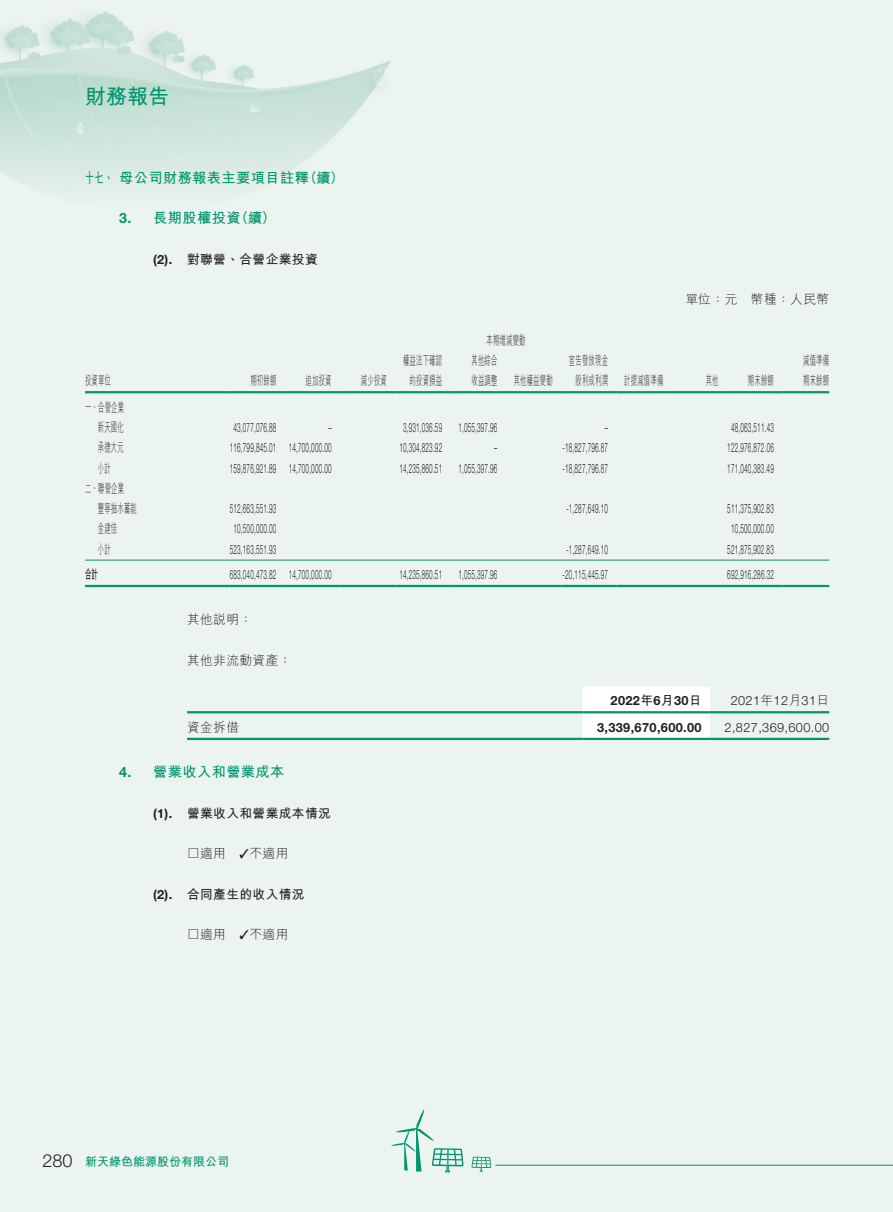
<style>
.page{position:relative;width:893px;height:1212px;background:#ecf4f0}
.page>*{position:absolute;margin:0;border:0;box-sizing:border-box;transform-origin:0 0}
.t1{font:700 21px "M Hei HK";color:#00946f}
.t2{font:700 14.25px "M Hei HK";letter-spacing:.03em;color:#00946f}
.t3{font:700 14.25px "M Hei HK";letter-spacing:.03em;color:#00946f;scale:.65 1}
.t4{font:300 12.75px "Helvetica Neue LT Std";letter-spacing:.03em;color:#231f20;scale:.5 1}
.t5{font:300 12.75px/20.2px "M Hei HK";letter-spacing:.03em;color:#231f20;scale:.5 1}
.t6{font:300 12.75px "M Hei HK";letter-spacing:.03em;color:#231f20}
.t7{font:700 12.75px "M Hei HK";letter-spacing:.03em;color:#231f20}
.t8{font:300 12.75px "Helvetica Neue LT Std";letter-spacing:.03em;color:#231f20}
.t9{font:700 12.75px "Helvetica Neue LT Std";letter-spacing:.03em;color:#231f20}
.t10{font:700 12.75px "M Hei HK";letter-spacing:.03em;color:#231f20;scale:.5 1}
.t11{font:700 12px "M Hei HK";color:#00946f}
.s1{font-family:"Helvetica Neue LT Std"}
.s2{font-family:"M Hei HK"}
.s3{font-family:"Helvetica Neue LT Std";font-weight:300;font-size:18px;color:#231f20}
</style>
<div class="page">
<img style="left:0;top:11px;width:391px;height:178px">
<hr style="left:495px;top:1165px;width:398px;height:1px;background:#00946f">
<svg style="left:391px;top:1109px;width:72px;height:63px"></svg>
<svg style="left:471px;top:1157px;width:20px;height:15px"></svg>
<svg style="left:17px;top:12px;width:119px;height:137px;background:#cae2d9"></svg>
<hr style="left:85px;top:391px;width:145px;height:2px;background:#00946f">
<hr style="left:230px;top:391px;width:55px;height:2px;background:#00946f">
<hr style="left:285px;top:391px;width:55px;height:2px;background:#00946f">
<hr style="left:340px;top:391px;width:55px;height:2px;background:#00946f">
<hr style="left:395px;top:391px;width:56px;height:2px;background:#00946f">
<hr style="left:451px;top:391px;width:55px;height:2px;background:#00946f">
<hr style="left:506px;top:391px;width:55px;height:2px;background:#00946f">
<hr style="left:561px;top:391px;width:56px;height:2px;background:#00946f">
<hr style="left:617px;top:391px;width:55px;height:2px;background:#00946f">
<hr style="left:672px;top:391px;width:55px;height:2px;background:#00946f">
<hr style="left:727px;top:391px;width:55px;height:2px;background:#00946f">
<hr style="left:782px;top:391px;width:47px;height:2px;background:#00946f">
<hr style="left:85px;top:560px;width:145px;height:1px;background:#00946f">
<hr style="left:230px;top:560px;width:55px;height:1px;background:#00946f">
<hr style="left:285px;top:560px;width:55px;height:1px;background:#00946f">
<hr style="left:340px;top:560px;width:55px;height:1px;background:#00946f">
<hr style="left:395px;top:560px;width:56px;height:1px;background:#00946f">
<hr style="left:451px;top:560px;width:55px;height:1px;background:#00946f">
<hr style="left:506px;top:560px;width:55px;height:1px;background:#00946f">
<hr style="left:561px;top:560px;width:56px;height:1px;background:#00946f">
<hr style="left:617px;top:560px;width:55px;height:1px;background:#00946f">
<hr style="left:672px;top:560px;width:55px;height:1px;background:#00946f">
<hr style="left:727px;top:560px;width:55px;height:1px;background:#00946f">
<hr style="left:782px;top:560px;width:47px;height:1px;background:#00946f">
<hr style="left:85px;top:585px;width:145px;height:2px;background:#00946f">
<hr style="left:230px;top:585px;width:55px;height:2px;background:#00946f">
<hr style="left:285px;top:585px;width:55px;height:2px;background:#00946f">
<hr style="left:340px;top:585px;width:55px;height:2px;background:#00946f">
<hr style="left:395px;top:585px;width:56px;height:2px;background:#00946f">
<hr style="left:451px;top:585px;width:55px;height:2px;background:#00946f">
<hr style="left:506px;top:585px;width:55px;height:2px;background:#00946f">
<hr style="left:561px;top:585px;width:56px;height:2px;background:#00946f">
<hr style="left:617px;top:585px;width:55px;height:2px;background:#00946f">
<hr style="left:672px;top:585px;width:55px;height:2px;background:#00946f">
<hr style="left:727px;top:585px;width:55px;height:2px;background:#00946f">
<hr style="left:782px;top:585px;width:47px;height:2px;background:#00946f">
<div style="left:583px;top:687px;width:127px;height:51px;background:#fff"></div>
<hr style="left:187px;top:711px;width:396px;height:2px;background:#00946f">
<hr style="left:583px;top:711px;width:127px;height:2px;background:#00946f">
<hr style="left:710px;top:711px;width:119px;height:2px;background:#00946f">
<hr style="left:187px;top:738px;width:396px;height:2px;background:#00946f">
<hr style="left:583px;top:738px;width:127px;height:2px;background:#00946f">
<hr style="left:710px;top:738px;width:119px;height:2px;background:#00946f">
<h1 class="t1" style="left:85px;top:81px;width:85px">財務報告</h1>
<p class="t3" style="left:85px;top:167px;width:400px">十七、 母公司財務報表主要項目註釋（續）</p>
<p class="t2" style="left:119px;top:208px;width:158px"><span class="s1">3.</span> 長期股權投資（續）</p>
<p class="t7" style="left:153px;top:250px;width:166px"><span class="s1">(2).</span> 對聯營、合營企業投資</p>
<p class="t5" style="left:85px;top:370px;width:54px">投資單位</p>
<p class="t5" style="left:250px;top:370px;width:54px">期初餘額</p>
<p class="t5" style="left:306px;top:370px;width:54px">追加投資</p>
<p class="t5" style="left:361px;top:370px;width:54px">減少投資</p>
<p class="t5" style="left:486px;top:330px;width:80px">本期增減變動</p>
<p class="t5" style="left:403px;top:350px;width:80px;text-align:center">權益法下確認的投資損益</p>
<p class="t5" style="left:471px;top:350px;width:54px">其他綜合收益調整</p>
<p class="t5" style="left:514px;top:370px;width:80px">其他權益變動</p>
<p class="t6" style="left:685px;top:291px;width:145px">單位：元 幣種：人民幣</p>
<p class="t5" style="left:569px;top:350px;width:80px;text-align:center">宣告發放現金股利或利潤</p>
<p class="t5" style="left:624px;top:370px;width:80px">計提減值準備</p>
<p class="t5" style="left:706px;top:370px;width:27px">其他</p>
<p class="t5" style="left:748px;top:370px;width:54px">期末餘額</p>
<p class="t5" style="left:803px;top:350px;width:54px">減值準備期末餘額</p>
<p class="t5" style="left:85px;top:397px;width:80px;text-align:right">一、合營企業新天國化</p>
<p class="t4" style="left:233px;top:420px;width:87px">43,077,076.88</p>
<p class="t4" style="left:328px;top:420px;width:8px">–</p>
<p class="t4" style="left:403px;top:420px;width:80px">3,931,036.59</p>
<p class="t4" style="left:458px;top:420px;width:80px">1,055,397.96</p>
<p class="t4" style="left:605px;top:420px;width:8px">–</p>
<p class="t4" style="left:731px;top:420px;width:87px">48,063,511.43</p>
<p class="t5" style="left:98px;top:437px;width:54px">承德大元</p>
<p class="t4" style="left:230px;top:440px;width:205px">116,799,845.01 14,700,000.00</p>
<p class="t4" style="left:399px;top:440px;width:87px">10,304,823.92</p>
<p class="t4" style="left:494px;top:440px;width:8px">–</p>
<p class="t4" style="left:563px;top:440px;width:92px">-18,827,796.87</p>
<p class="t4" style="left:727px;top:440px;width:95px">122,976,872.06</p>
<p class="t5" style="left:98px;top:457px;width:27px">小計</p>
<p class="t4" style="left:230px;top:460px;width:205px">159,876,921.89 14,700,000.00</p>
<p class="t4" style="left:399px;top:460px;width:87px">14,235,860.51</p>
<p class="t4" style="left:458px;top:460px;width:80px">1,055,397.96</p>
<p class="t4" style="left:563px;top:460px;width:92px">-18,827,796.87</p>
<p class="t4" style="left:727px;top:460px;width:95px">171,040,383.49</p>
<p class="t5" style="left:98px;top:478px;width:80px;text-indent:-13px">二、聯營企業<br>豐寧抽水蓄能</p>
<p class="t4" style="left:230px;top:501px;width:95px">512,663,551.93</p>
<p class="t4" style="left:566px;top:501px;width:85px">-1,287,649.10</p>
<p class="t4" style="left:727px;top:501px;width:95px">511,375,902.83</p>
<p class="t5" style="left:98px;top:518px;width:40px">金建佳</p>
<p class="t4" style="left:233px;top:521px;width:87px">10,500,000.00</p>
<p class="t4" style="left:731px;top:521px;width:87px">10,500,000.00</p>
<p class="t5" style="left:98px;top:538px;width:27px">小計</p>
<p class="t4" style="left:230px;top:541px;width:95px">523,163,551.93</p>
<p class="t4" style="left:566px;top:541px;width:85px">-1,287,649.10</p>
<p class="t4" style="left:727px;top:541px;width:95px">521,875,902.83</p>
<p class="t10" style="left:85px;top:565px;width:27px">合計</p>
<p class="t4" style="left:230px;top:567px;width:205px">683,040,473.82 14,700,000.00</p>
<p class="t4" style="left:399px;top:567px;width:87px">14,235,860.51</p>
<p class="t4" style="left:458px;top:567px;width:80px">1,055,397.96</p>
<p class="t4" style="left:563px;top:567px;width:92px">-20,115,445.97</p>
<p class="t4" style="left:727px;top:567px;width:95px">692,916,286.32</p>
<p class="t6" style="left:187px;top:611px;width:67px">其他說明：</p>
<p class="t6" style="left:187px;top:651px;width:106px">其他非流動資產：</p>
<p class="t9" style="left:611px;top:693px;width:93px">2022<span class="s2">年</span>6<span class="s2">月</span>30<span class="s2">日</span></p>
<p class="t8" style="left:731px;top:693px;width:100px">2021<span class="s2">年</span>12<span class="s2">月</span>31<span class="s2">日</span></p>
<p class="t6" style="left:187px;top:718px;width:54px">資金拆借</p>
<p class="t9" style="left:597px;top:719px;width:106px">3,339,670,600.00</p>
<p class="t8" style="left:725px;top:720px;width:106px">2,827,369,600.00</p>
<p class="t2" style="left:119px;top:762px;width:167px"><span class="s1">4.</span> 營業收入和營業成本</p>
<p class="t7" style="left:153px;top:804px;width:179px"><span class="s1">(1).</span> 營業收入和營業成本情況</p>
<p class="t6" style="left:187px;top:845px;width:103px">□適用　✓不適用</p>
<p class="t7" style="left:153px;top:885px;width:153px"><span class="s1">(2).</span> 合同產生的收入情況</p>
<p class="t6" style="left:187px;top:926px;width:103px">□適用　✓不適用</p>
<p class="t11" style="left:43px;top:1153px;width:188px"><span class="s3">280</span> 新天綠色能源股份有限公司</p>
</div>
